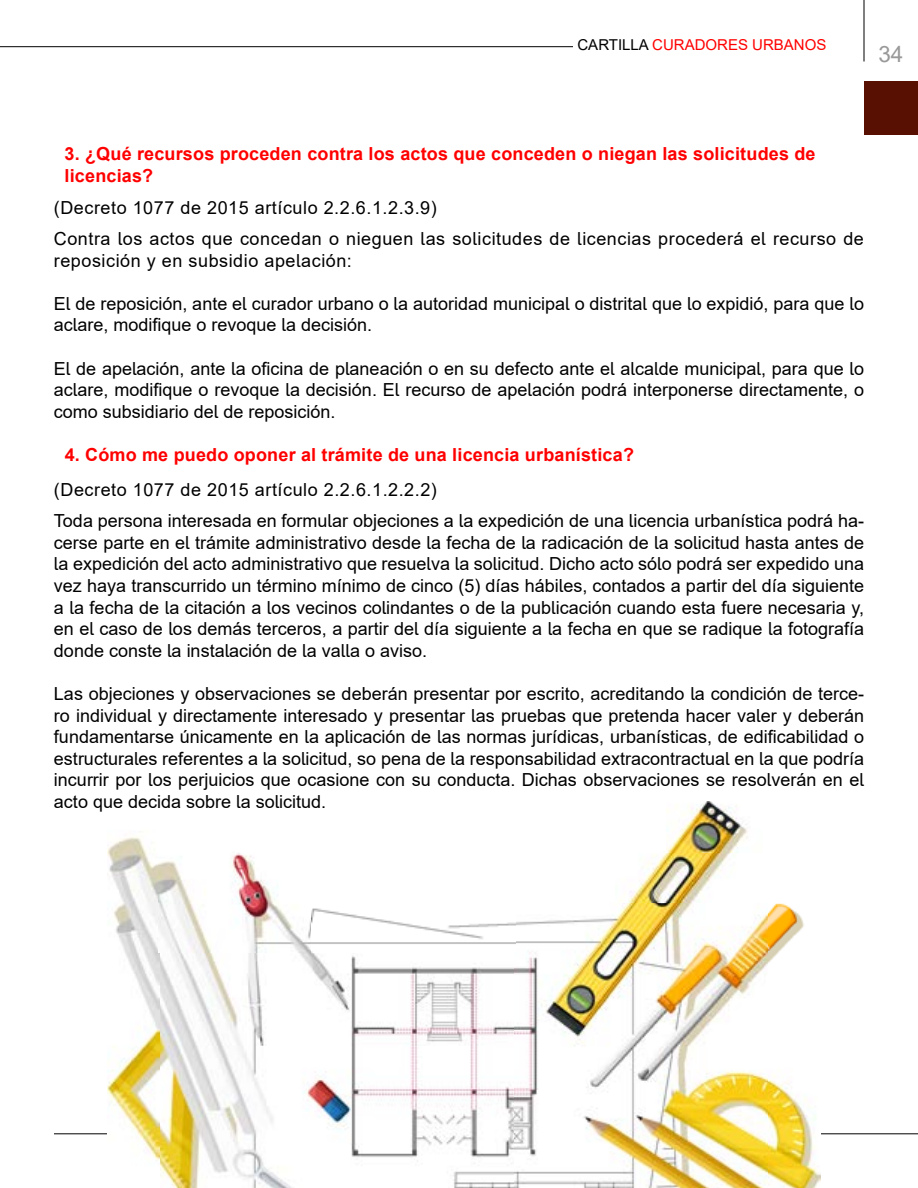
<style>
.page{position:relative;width:918px;height:1188px;background:#fff}
.page>*{position:absolute;margin:0;border:0;box-sizing:border-box;transform-origin:0 0}
.t1{font:22.5px "Arial";color:#999}
.t2{font:18px/21.6px "Arial";color:#000;text-align:justify}
.t3{font:18px/21.6px "Arial";letter-spacing:.03em;color:#000}
.t4{font:700 18px/21.6px "Arial";letter-spacing:.01em;color:#f00}
.t5{font:15px "Arial";color:#f00}
.s1{color:#000}
</style>
<div class="page">
<hr style="left:0;top:46px;width:573px;height:1px;background:#000">
<hr style="left:864px;top:0;width:1px;height:62px;background:#000">
<hr style="left:54px;top:1134px;width:864px;height:1px;background:#000">
<div style="left:864px;top:81px;width:54px;height:54px;background:#571002"></div>
<img style="left:160px;top:952px;width:354px;height:236px">
<img style="left:514px;top:902px;width:255px;height:286px">
<img style="left:769px;top:1075px;width:51px;height:113px">
<img style="left:108px;top:837px;width:52px;height:324px">
<img style="left:769px;top:903px;width:35px;height:60px">
<img style="left:158px;top:852px;width:153px;height:100px">
<img style="left:311px;top:902px;width:204px;height:50px">
<img style="left:620px;top:852px;width:110px;height:50px">
<img style="left:667px;top:802px;width:81px;height:51px">
<p class="t5" style="left:578px;top:35px;width:250px"><span class="s1">CARTILLA</span> CURADORES URBANOS</p>
<p class="t1" style="left:878px;top:39px;width:27px">34</p>
<p class="t4" style="left:65px;top:143px;width:753px">3. ¿Qué recursos proceden contra los actos que conceden o niegan las solicitudes de licencias?</p>
<p class="t3" style="left:54px;top:196px;width:384px">(Decreto 1077 de 2015 artículo 2.2.6.1.2.3.9)</p>
<p class="t3" style="left:54px;top:228px;width:812px">Contra los actos que concedan o nieguen las solicitudes de licencias procederá el recurso de reposición y en subsidio apelación:</p>
<p class="t2" style="left:54px;top:293px;width:812px">El de reposición, ante el curador urbano o la autoridad municipal o distrital que lo expidió, para que lo aclare, modifique o revoque la decisión.</p>
<p class="t2" style="left:54px;top:357px;width:812px">El de apelación, ante la oficina de planeación o en su defecto ante el alcalde municipal, para que lo aclare, modifique o revoque la decisión. El recurso de apelación podrá interponerse directamente, o como subsidiario del de reposición.</p>
<p class="t4" style="left:65px;top:444px;width:571px">4. Cómo me puedo oponer al trámite de una licencia urbanística?</p>
<p class="t3" style="left:54px;top:479px;width:384px">(Decreto 1077 de 2015 artículo 2.2.6.1.2.2.2)</p>
<p class="t2" style="left:54px;top:510px;width:812px">Toda persona interesada en formular objeciones a la expedición de una licencia urbanística podrá ha&shy;cerse parte en el trámite administrativo desde la fecha de la radicación de la solicitud hasta antes de la expedición del acto administrativo que resuelva la solicitud. Dicho acto sólo podrá ser expedido una vez haya transcurrido un término mínimo de cinco (5) días hábiles, contados a partir del día siguiente a la fecha de la citación a los vecinos colindantes o de la publicación cuando esta fuere necesaria y, en el caso de los demás terceros, a partir del día siguiente a la fecha en que se radique la fotografía donde conste la instalación de la valla o aviso.</p>
<p class="t2" style="left:54px;top:683px;width:812px">Las objeciones y observaciones se deberán presentar por escrito, acreditando la condición de terce&shy;ro individual y directamente interesado y presentar las pruebas que pretenda hacer valer y deberán fundamentarse únicamente en la aplicación de las normas jurídicas, urbanísticas, de edificabilidad o estructurales referentes a la solicitud, so pena de la responsabilidad extracontractual en la que podría incurrir por los perjuicios que ocasione con su conducta. Dichas observaciones se resolverán en el acto que decida sobre la solicitud.</p>
</div>
